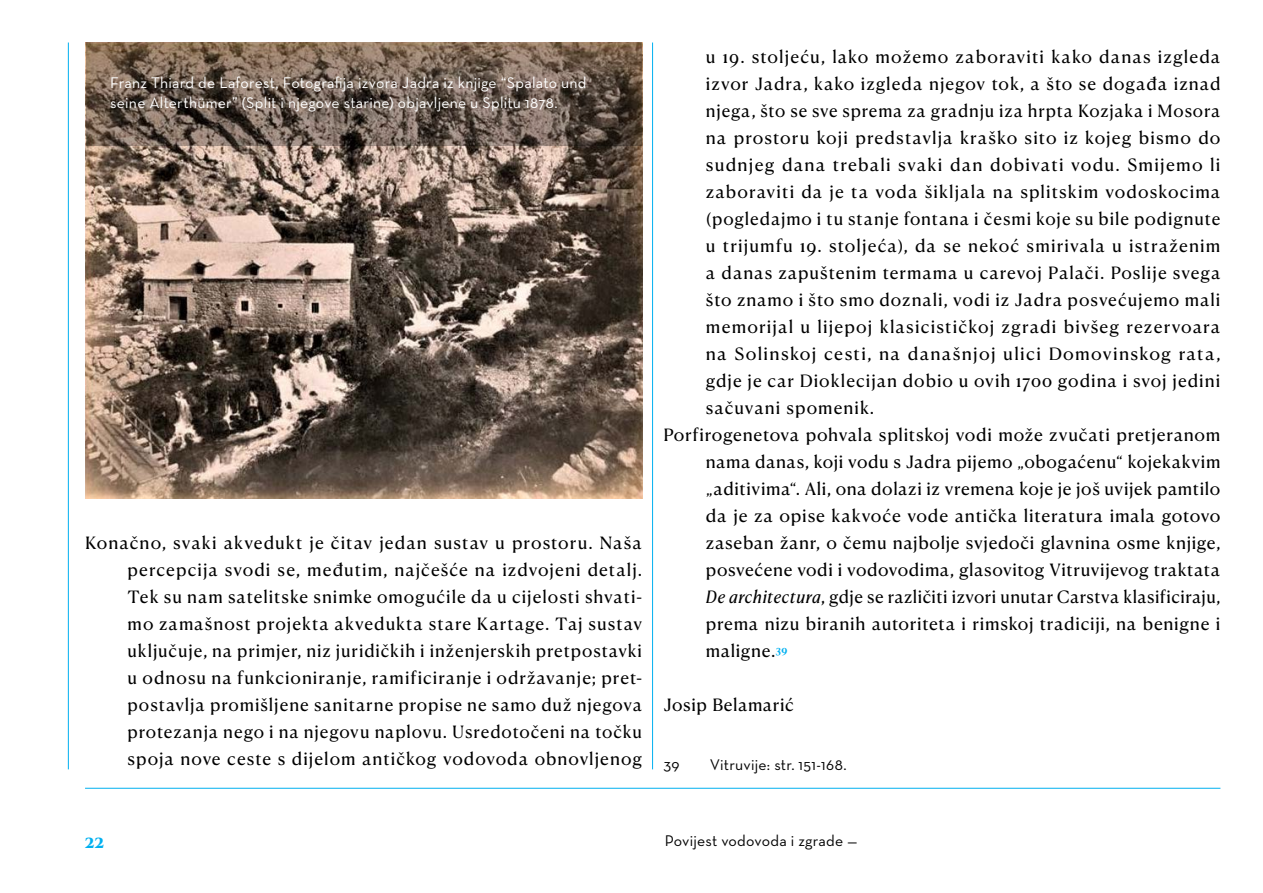
<style>
.page{position:relative;width:1263px;height:893px;background:#fff}
.page>*{position:absolute;margin:0;border:0;box-sizing:border-box;transform-origin:0 0}
.t1{font:500 19.5px "Canela Text";color:#00b0f0}
.t2{font:16.95px/27px "Canela Text";letter-spacing:.05em;color:#000;text-align:justify}
.t3{font:16.95px "Canela Text";letter-spacing:.03em;color:#000}
.t4{font:16.95px "Canela Text";letter-spacing:.02em;color:#000}
.t5{font:16.95px "Canela Text";letter-spacing:.07em;color:#000}
.t6{font:500 15.75px/19.5px "Neutra Text CE";letter-spacing:.015em;color:#fff}
.t7{font:500 15.75px "Neutra Text CE";letter-spacing:.015em;color:#000}
.s1{font-style:italic}
</style>
<div class="page">
<img style="left:85px;top:43px;width:557px;height:456px">
<svg style="left:86px;top:42px;width:556px;height:104px;background:#6f5e51"></svg>
<hr style="left:85px;top:788px;width:1135px;height:1px;background:#00b0f0">
<hr style="left:652px;top:43px;width:1px;height:726px;background:#00b0f0">
<hr style="left:68px;top:43px;width:1px;height:726px;background:#00b0f0">
<p class="t6" style="left:110px;top:73px;width:478px">Franz Thiard de Laforest, Fotografija izvora Jadra iz knjige “Spalato und seine Alterthümer” (Split i njegove starine) objavljene u Splitu 1878.</p>
<p class="t2" style="left:128px;top:527px;width:516px;text-indent:-43px">Konačno, svaki akvedukt je čitav jedan sustav u prostoru. Naša percepcija svodi se, međutim, najčešće na izdvojeni detalj.<br>Tek su nam satelitske snimke omogućile da u cijelosti shvati&shy;mo zamašnost projekta akvedukta stare Kartage. Taj sustav uključuje, na primjer, niz juridičkih i inženjerskih pretpostavki u odnosu na funkcioniranje, ramificiranje i održavanje; pret&shy;postavlja promišljene sanitarne propise ne samo duž njegova protezanja nego i na njegovu naplovu. Usredotočeni na točku spoja nove ceste s dijelom antičkog vodovoda obnovljenog</p>
<p class="t2" style="left:706px;top:41px;width:516px">u 19. stoljeću, lako možemo zaboraviti kako danas izgleda</p>
<p class="t2" style="left:706px;top:68px;width:516px">izvor Jadra, kako izgleda njegov tok, a što se događa iznad</p>
<p class="t2" style="left:706px;top:95px;width:516px">njega, što se sve sprema za gradnju iza hrpta Kozjaka i Mosora</p>
<p class="t2" style="left:706px;top:122px;width:516px">na prostoru koji predstavlja kraško sito iz kojeg bismo do</p>
<p class="t2" style="left:706px;top:149px;width:516px">sudnjeg dana trebali svaki dan dobivati vodu. Smijemo li</p>
<p class="t2" style="left:706px;top:176px;width:516px">zaboraviti da je ta voda šikljala na splitskim vodoskocima</p>
<p class="t2" style="left:706px;top:203px;width:516px">(pogledajmo i tu stanje fontana i česmi koje su bile podignute</p>
<p class="t2" style="left:706px;top:230px;width:516px">u trijumfu 19. stoljeća), da se nekoć smirivala u istraženim</p>
<p class="t2" style="left:706px;top:257px;width:516px">a danas zapuštenim termama u carevoj Palači. Poslije svega</p>
<p class="t2" style="left:706px;top:284px;width:516px">što znamo i što smo doznali, vodi iz Jadra posvećujemo mali</p>
<p class="t2" style="left:706px;top:311px;width:516px">memorijal u lijepoj klasicističkoj zgradi bivšeg rezervoara</p>
<p class="t5" style="left:706px;top:339px;width:516px">na Solinskoj cesti, na današnjoj ulici Domovinskog rata,</p>
<p class="t2" style="left:706px;top:365px;width:516px">gdje je car Dioklecijan dobio u ovih 1700 godina i svoj jedini</p>
<p class="t2" style="left:706px;top:392px;width:170px">sačuvani spomenik.</p>
<p class="t2" style="left:663px;top:419px;width:559px">Porfirogenetova pohvala splitskoj vodi može zvučati pretjeranom</p>
<p class="t3" style="left:706px;top:447px;width:516px">nama danas, koji vodu s Jadra pijemo „obogaćenu“ kojekakvim</p>
<p class="t3" style="left:706px;top:474px;width:516px">„aditivima“. Ali, ona dolazi iz vremena koje je još uvijek pamtilo</p>
<p class="t2" style="left:706px;top:500px;width:516px">da je za opise kakvoće vode antička literatura imala gotovo</p>
<p class="t2" style="left:706px;top:527px;width:516px">zaseban žanr, o čemu najbolje svjedoči glavnina osme knjige,</p>
<p class="t3" style="left:706px;top:555px;width:516px">posvećene vodi i vodovodima, glasovitog Vitruvijevog traktata</p>
<p class="t4" style="left:706px;top:582px;width:516px"><span class="s1">De architectura</span>, gdje se različiti izvori unutar Carstva klasificiraju,</p>
<p class="t2" style="left:706px;top:608px;width:516px">prema nizu biranih autoriteta i rimskoj tradiciji, na benigne i</p>
<p class="t3" style="left:706px;top:636px;width:83px">maligne.<sup>39</sup></p>
<p class="t3" style="left:663px;top:690px;width:132px">Josip Belamarić</p>
<p class="t7" style="left:663px;top:755px;width:18px">39</p>
<p class="t7" style="left:710px;top:755px;width:138px">Vitruvije: str. 151-168.</p>
<p class="t1" style="left:85px;top:823px;width:21px">22</p>
<p class="t7" style="left:665px;top:831px;width:194px">Povijest vodovoda i zgrade —</p>
</div>
